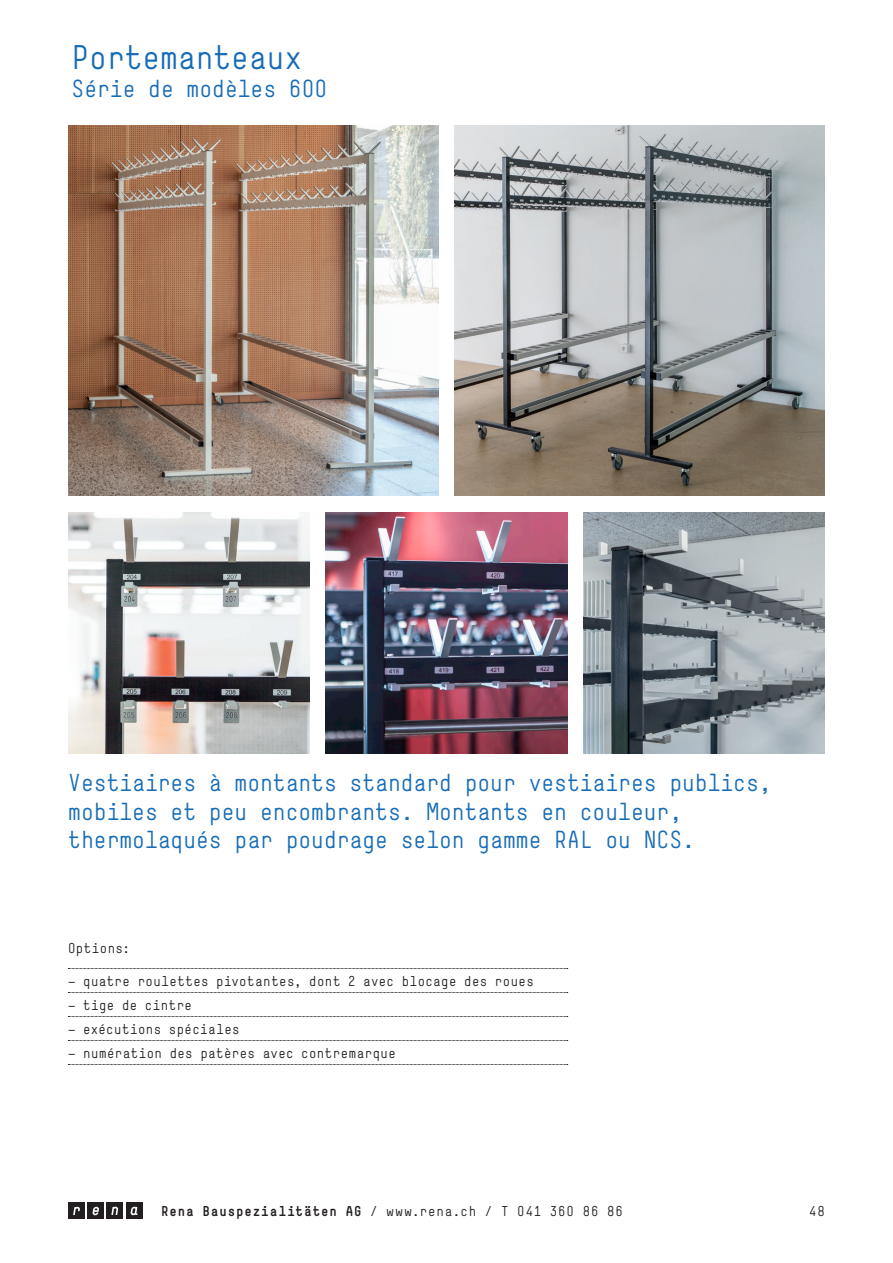
<style>
.page{position:relative;width:893px;height:1263px;background:#fff}
.page>*{position:absolute;margin:0;border:0;box-sizing:border-box;transform-origin:0 0}
.t1{font:32.25px "Simple rena";color:#176cb6}
.t2{font:23.25px/28.5px "Simple rena";color:#176cb6}
.t3{font:13.5px "Simple rena";letter-spacing:.04em;color:#231f20}
.t4{font:13.5px "Simple rena";letter-spacing:.065em;color:#231f20}
.s1{font-family:"Simple Bold rena"}
</style>
<div class="page">
<div style="left:126px;top:1202px;width:17px;height:17px;background:#231f20"></div>
<svg style="left:131px;top:1207px;width:6px;height:8px"></svg>
<div style="left:87px;top:1202px;width:17px;height:17px;background:#231f20"></div>
<svg style="left:93px;top:1207px;width:6px;height:8px"></svg>
<div style="left:106px;top:1202px;width:17px;height:17px;background:#231f20"></div>
<svg style="left:111px;top:1207px;width:7px;height:8px"></svg>
<div style="left:68px;top:1202px;width:17px;height:17px;background:#231f20"></div>
<svg style="left:73px;top:1207px;width:7px;height:8px"></svg>
<img style="left:68px;top:125px;width:370px;height:370px">
<img style="left:455px;top:125px;width:370px;height:370px">
<img style="left:584px;top:512px;width:241px;height:241px">
<img style="left:68px;top:512px;width:241px;height:241px">
<img style="left:326px;top:512px;width:241px;height:241px">
<svg style="left:68px;top:968px;width:500px;height:1px"></svg>
<svg style="left:68px;top:992px;width:500px;height:1px"></svg>
<svg style="left:68px;top:1016px;width:500px;height:1px"></svg>
<svg style="left:68px;top:1040px;width:500px;height:1px"></svg>
<svg style="left:68px;top:1064px;width:500px;height:1px"></svg>
<h1 class="t1" style="left:72px;top:38px;width:232px">Portemanteaux</h1>
<p class="t2" style="left:72px;top:74px;width:257px">Série de modèles 600</p>
<p class="t2" style="left:68px;top:769px;width:705px">Vestiaires à montants standard pour vestiaires publics, mobiles et peu encombrants. Montants en couleur, thermolaqués par poudrage selon gamme RAL ou NCS.</p>
<p class="t3" style="left:68px;top:940px;width:63px">Options:</p>
<p class="t3" style="left:68px;top:973px;width:467px">— quatre roulettes pivotantes, dont 2 avec blocage des roues</p>
<p class="t3" style="left:68px;top:997px;width:126px">— tige de cintre</p>
<p class="t3" style="left:68px;top:1021px;width:173px">— exécutions spéciales</p>
<p class="t3" style="left:68px;top:1045px;width:329px">— numération des patères avec contremarque</p>
<p class="t4" style="left:161px;top:1203px;width:463px"><span class="s1">Rena Bauspezialitäten AG</span> / www.rena.ch / T 041 360 86 86</p>
<p class="t3" style="left:809px;top:1203px;width:17px">48</p>
</div>
